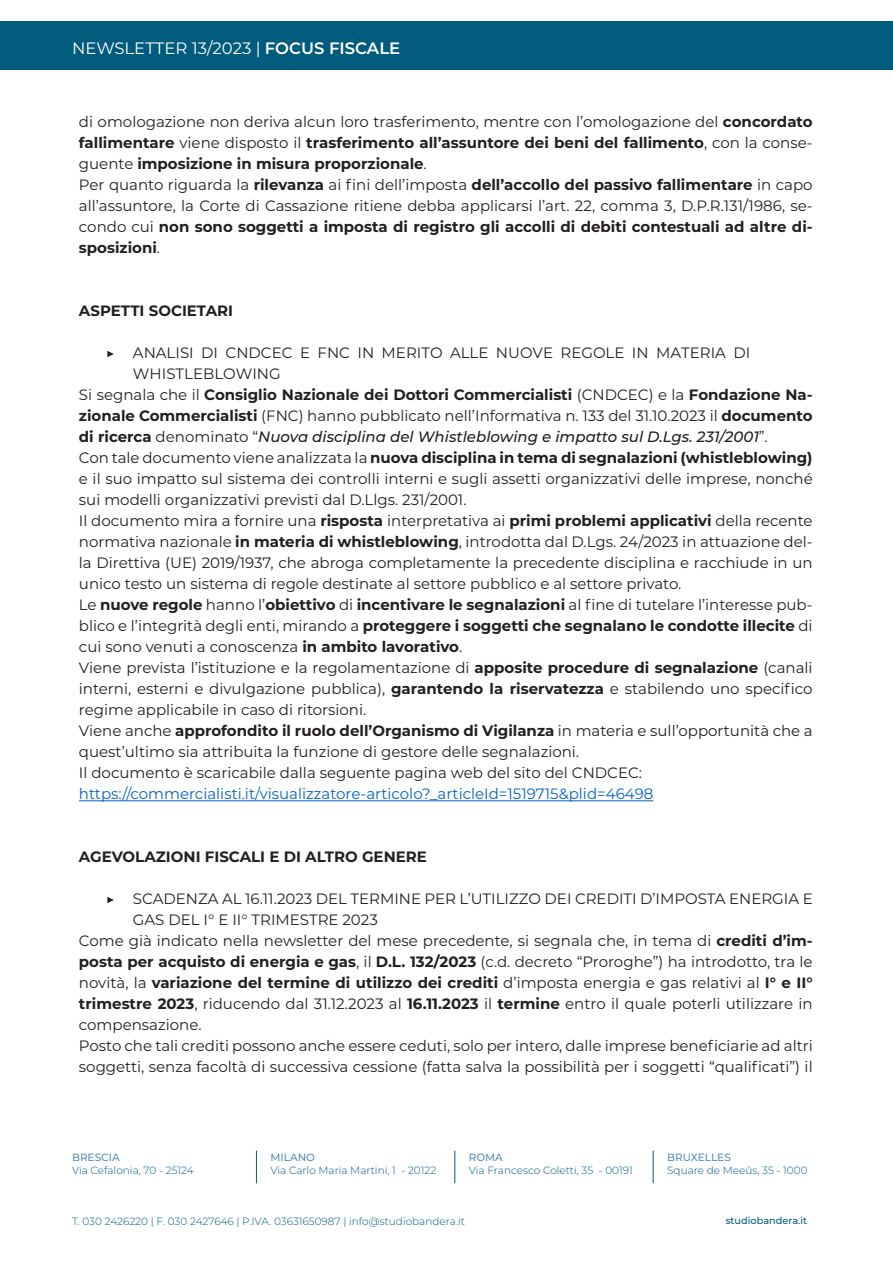
<style>
.page{position:relative;width:893px;height:1263px;background:#fff}
.page>*{position:absolute;margin:0;border:0;box-sizing:border-box;transform-origin:0 0}
.t1{font:16.5px "Montserrat";color:#fff}
.t2{font:15px/21px "Montserrat";color:#231f20;text-align:justify}
.t3{font:700 15px/21px "Montserrat";color:#231f20;text-align:justify}
.t4{font:15px "Montserrat";color:#0563c1}
.t5{font:300 10.5px "Montserrat";color:#005b7d}
.t6{font:500 10.5px "Montserrat";color:#568eb5}
.t7{font:500 9.75px "Montserrat";color:#005b7d}
.s1{font-weight:600}
.s2{font-weight:700}
.s3{font-weight:500;font-style:italic}
.s4{font-weight:400}
</style>
<div class="page">
<div style="left:0;top:22px;width:893px;height:48px;background:#005b7d"></div>
<hr style="left:256px;top:1150px;width:1px;height:33px;background:#005b7d">
<hr style="left:455px;top:1150px;width:1px;height:33px;background:#005b7d">
<hr style="left:653px;top:1150px;width:1px;height:33px;background:#005b7d">
<hr style="left:79px;top:800px;width:574px;height:1px;background:#0563c1">
<p class="t1" style="left:72px;top:37px;width:330px">NEWSLETTER 13/2023 | <span class="s1">FOCUS FISCALE</span></p>
<p class="t2" style="left:79px;top:111px;width:735px">di omologazione non deriva alcun loro trasferimento, mentre con l’omologazione del <span class="s2">concordato fallimentare</span> viene disposto il <span class="s2">trasferimento all’assuntore dei beni del fallimento</span>, con la conse&shy;guente <span class="s2">imposizione in misura proporzionale</span>.</p>
<p class="t2" style="left:79px;top:174px;width:735px">Per quanto riguarda la <span class="s2">rilevanza</span> ai fini dell’imposta <span class="s2">dell’accollo del passivo fallimentare</span> in capo all’assuntore, la Corte di Cassazione ritiene debba applicarsi l’art. 22, comma 3, D.P.R.131/1986, se&shy;condo cui <span class="s2">non sono soggetti a imposta di registro gli accolli di debiti contestuali ad altre di&shy;sposizioni</span>.</p>
<p class="t3" style="left:79px;top:300px;width:156px">ASPETTI SOCIETARI</p>
<p class="t2" style="left:133px;top:341px;width:619px;line-height:21.5px;text-indent:-27px">▶ ANALISI DI CNDCEC E FNC IN MERITO ALLE NUOVE REGOLE IN MATERIA DI<br>WHISTLEBLOWING</p>
<p class="t2" style="left:79px;top:384px;width:735px">Si segnala che il <span class="s2">Consiglio Nazionale dei Dottori Commercialisti</span> (CNDCEC) e la <span class="s2">Fondazione Na&shy;zionale Commercialisti</span> (FNC) hanno pubblicato nell’Informativa n. 133 del 31.10.2023 il <span class="s2">documento di ricerca</span> denominato “<span class="s3">Nuova disciplina del Whistleblowing e impatto sul D.Lgs. 231/2001</span>”.</p>
<p class="t2" style="left:79px;top:447px;width:735px">Con tale documento viene analizzata la <span class="s2">nuova disciplina in tema di segnalazioni (whistleblowing) </span>e il suo impatto sul sistema dei controlli interni e sugli assetti organizzativi delle imprese, nonché sui modelli organizzativi previsti dal D.Llgs. 231/2001.</p>
<p class="t2" style="left:79px;top:510px;width:735px">Il documento mira a fornire una <span class="s2">risposta</span> interpretativa ai <span class="s2">primi problemi applicativi</span> della recente normativa nazionale <span class="s2">in materia di whistleblowing</span>, introdotta dal D.Lgs. 24/2023 in attuazione del&shy;la Direttiva (UE) 2019/1937, che abroga completamente la precedente disciplina e racchiude in un unico testo un sistema di regole destinate al settore pubblico e al settore privato.</p>
<p class="t3" style="left:79px;top:594px;width:735px"><span class="s4">Le</span> nuove regole <span class="s4">hanno l’</span>obiettivo <span class="s4">di</span> incentivare le segnalazioni <span class="s4">al fine di tutelare l’interesse pub&shy;blico e l’integrità degli enti, mirando a</span> proteggere i soggetti che segnalano le condotte illecite <span class="s4">di cui sono venuti a conoscenza</span> in ambito lavorativo<span class="s4">.</span></p>
<p class="t2" style="left:79px;top:657px;width:735px">Viene prevista l’istituzione e la regolamentazione di <span class="s2">apposite procedure di segnalazione</span> (canali interni, esterni e divulgazione pubblica), <span class="s2">garantendo la riservatezza</span> e stabilendo uno specifico regime applicabile in caso di ritorsioni.</p>
<p class="t2" style="left:79px;top:720px;width:735px">Viene anche <span class="s2">approfondito il ruolo dell’Organismo di Vigilanza</span> in materia e sull’opportunità che a quest’ultimo sia attribuita la funzione di gestore delle segnalazioni.</p>
<p class="t2" style="left:79px;top:762px;width:564px">Il documento è scaricabile dalla seguente pagina web del sito del CNDCEC:</p>
<p class="t4" style="left:79px;top:784px;width:576px">https://commercialisti.it/visualizzatore-articolo?_articleId=1519715&amp;plid=46498</p>
<p class="t3" style="left:79px;top:846px;width:350px">AGEVOLAZIONI FISCALI E DI ALTRO GENERE</p>
<p class="t2" style="left:133px;top:888px;width:681px;text-indent:-27px">▶ SCADENZA AL 16.11.2023 DEL TERMINE PER L’UTILIZZO DEI CREDITI D’IMPOSTA ENERGIA E<br>GAS DEL I° E II° TRIMESTRE 2023</p>
<p class="t2" style="left:79px;top:930px;width:735px">Come già indicato nella newsletter del mese precedente, si segnala che, in tema di <span class="s2">crediti d’im&shy;posta per acquisto di energia e gas</span>, il <span class="s2">D.L. 132/2023</span> (c.d. decreto “Proroghe”) ha introdotto, tra le novità, la <span class="s2">variazione del termine di utilizzo dei crediti</span> d’imposta energia e gas relativi al <span class="s2">I° e II° trimestre 2023</span>, riducendo dal 31.12.2023 al <span class="s2">16.11.2023</span> il <span class="s2">termine</span> entro il quale poterli utilizzare in compensazione.</p>
<p class="t2" style="left:79px;top:1035px;width:735px">Posto che tali crediti possono anche essere ceduti, solo per intero, dalle imprese beneficiarie ad altri soggetti, senza facoltà di successiva cessione (fatta salva la possibilità per i soggetti “qualificati”) il</p>
<p class="t6" style="left:72px;top:1150px;width:49px">BRESCIA</p>
<p class="t5" style="left:72px;top:1163px;width:123px">Via Cefalonia, 70 - 25124</p>
<p class="t6" style="left:270px;top:1150px;width:46px">MILANO</p>
<p class="t5" style="left:270px;top:1163px;width:167px">Via Carlo Maria Martini, 1 - 20122</p>
<p class="t6" style="left:469px;top:1150px;width:36px">ROMA</p>
<p class="t5" style="left:469px;top:1163px;width:166px">Via Francesco Coletti, 35 - 00191</p>
<p class="t6" style="left:667px;top:1150px;width:65px">BRUXELLES</p>
<p class="t5" style="left:667px;top:1163px;width:142px">Square de Meeûs, 35 - 1000</p>
<p class="t5" style="left:72px;top:1214px;width:394px">T. 030 2426220 | F. 030 2427646 | P.IVA. 03631650987 | info@studiobandera.it</p>
<p class="t7" style="left:726px;top:1214px;width:83px">studiobandera.it</p>
</div>
